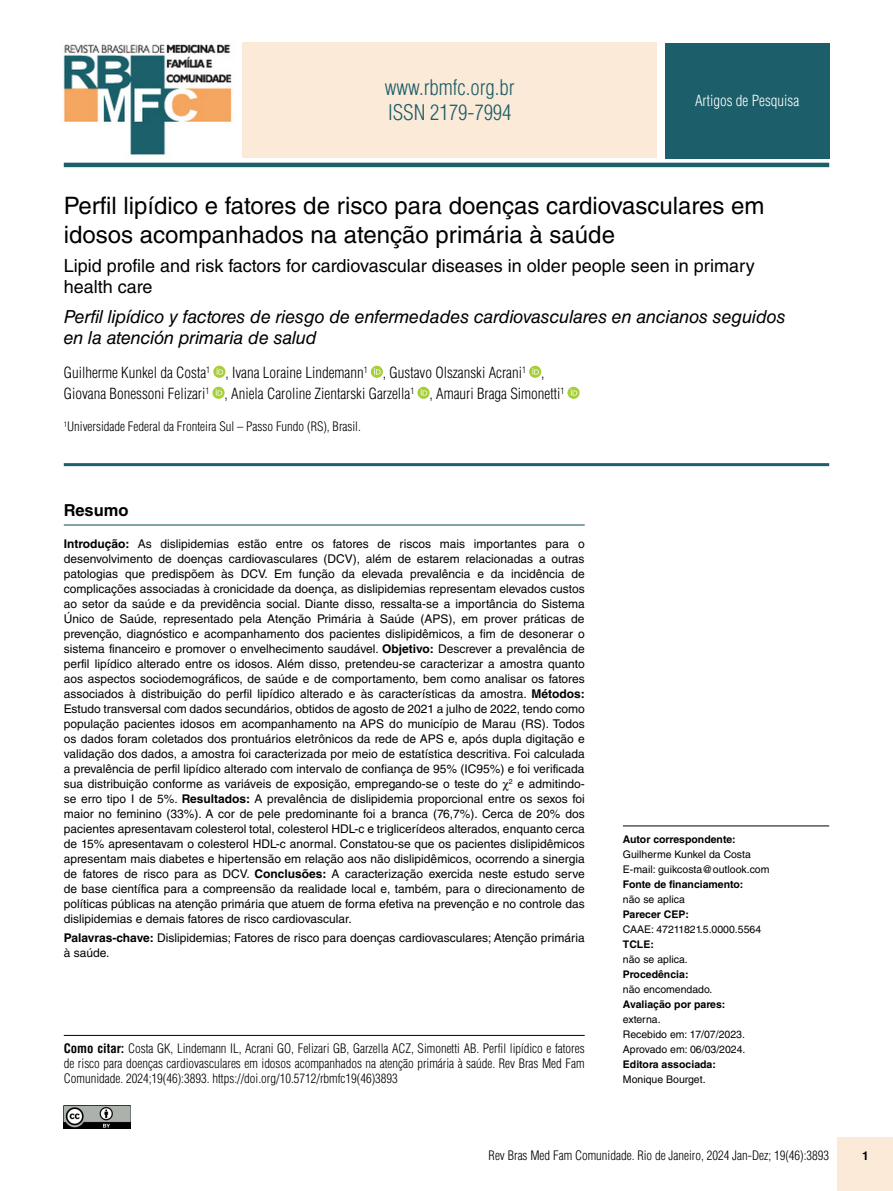
<style>
.page{position:relative;width:893px;height:1191px;background:#fff}
.page>*{position:absolute;margin:0;border:0;box-sizing:border-box;transform-origin:0 0}
.t1{font:24px/28.8px "Helvetica LT Std";color:#000}
.t2{font:300 condensed 21px/25.2px "Helvetica LT Std";color:#1c5e69}
.t3{font:italic 18px/21px "Helvetica LT Std";letter-spacing:-.01em;color:#000}
.t4{font:18px/21px "Helvetica LT Std";color:#000}
.t5{font:700 16.5px "Helvetica LT Std";color:#000}
.t6{font:300 condensed 15px/21px "Helvetica LT Std";color:#000}
.t7{font:300 condensed 15px "Helvetica LT Std";color:#fff}
.t8{font:300 condensed 12.75px/15px "Helvetica LT Std";color:#000;text-align:justify}
.t9{font:12px/15px "Helvetica LT Std";color:#000;text-align:justify}
.t10{font:700 12px "Helvetica LT Std";color:#000}
.t11{font:10.5px/15px "Helvetica LT Std";color:#000}
.t12{font:700 10.5px "Helvetica LT Std";color:#000}
.s1{font-weight:700}
</style>
<div class="page">
<div style="left:838px;top:1137px;width:55px;height:54px;background:#fcead8"></div>
<img style="left:64px;top:1105px;width:67px;height:23px">
<hr style="left:623px;top:825px;width:206px;height:1px;background:#000">
<hr style="left:64px;top:524px;width:521px;height:1px;background:#1c5e69">
<div style="left:665px;top:43px;width:164px;height:116px;background:#1c5e69"></div>
<hr style="left:64px;top:163px;width:765px;height:4px;background:#1c5e69">
<svg style="left:213px;top:366px;width:12px;height:12px"></svg>
<svg style="left:217px;top:368px;width:6px;height:6px"></svg>
<svg style="left:371px;top:366px;width:12px;height:12px"></svg>
<svg style="left:374px;top:368px;width:7px;height:6px"></svg>
<svg style="left:529px;top:366px;width:12px;height:12px"></svg>
<svg style="left:532px;top:368px;width:7px;height:6px"></svg>
<svg style="left:212px;top:387px;width:13px;height:12px"></svg>
<svg style="left:216px;top:389px;width:6px;height:6px"></svg>
<svg style="left:417px;top:387px;width:13px;height:12px"></svg>
<svg style="left:421px;top:389px;width:6px;height:6px"></svg>
<svg style="left:567px;top:387px;width:13px;height:12px"></svg>
<svg style="left:571px;top:389px;width:6px;height:6px"></svg>
<hr style="left:64px;top:1035px;width:521px;height:1px;background:#000">
<hr style="left:64px;top:463px;width:765px;height:3px;background:#1c5e69">
<img style="left:63px;top:44px;width:169px;height:111px">
<div style="left:242px;top:42px;width:415px;height:116px;background:#fcead8"></div>
<h2 class="t2" style="left:385px;top:75px;width:131px">www.rbmfc.org.br<br>ISSN 2179-7994</h2>
<p class="t7" style="left:695px;top:92px;width:106px">Artigos de Pesquisa</p>
<h1 class="t1" style="left:64px;top:191px;width:702px">Perfil lipídico e fatores de risco para doenças cardiovasculares em idosos acompanhados na atenção primária à saúde</h1>
<h3 class="t4" style="left:64px;top:255px;width:692px">Lipid profile and risk factors for cardiovascular diseases in older people seen in primary health care</h3>
<h3 class="t3" style="left:64px;top:306px;width:723px">Perfil lipídico y factores de riesgo de enfermedades cardiovasculares en ancianos seguidos en la atención primaria de salud</h3>
<p class="t6" style="left:64px;top:361px;width:502px">Guilherme Kunkel da Costa<sup>1</sup> , Ivana Loraine Lindemann<sup>1</sup> , Gustavo Olszanski Acrani<sup>1</sup> ,<br>Giovana Bonessoni Felizari<sup>1</sup> , Aniela Caroline Zientarski Garzella<sup>1</sup> , Amauri Braga Simonetti<sup>1</sup></p>
<p class="t8" style="left:64px;top:419px;width:299px"><sup>1</sup>Universidade Federal da Fronteira Sul – Passo Fundo (RS), Brasil.</p>
<h3 class="t5" style="left:64px;top:500px;width:66px">Resumo</h3>
<p class="t9" style="left:64px;top:536px;width:522px"><span class="s1">Introdução:</span> As dislipidemias estão entre os fatores de riscos mais importantes para o desenvolvimento de doenças cardiovasculares (DCV), além de estarem relacionadas a outras patologias que predispõem às DCV. Em função da elevada prevalência e da incidência de complicações associadas à cronicidade da doença, as dislipidemias representam elevados custos ao setor da saúde e da previdência social. Diante disso, ressalta-se a importância do Sistema Único de Saúde, representado pela Atenção Primária à Saúde (APS), em prover práticas de prevenção, diagnóstico e acompanhamento dos pacientes dislipidêmicos, a fim de desonerar o sistema financeiro e promover o envelhecimento saudável. <span class="s1">Objetivo:</span> Descrever a prevalência de perfil lipídico alterado entre os idosos. Além disso, pretendeu-se caracterizar a amostra quanto aos aspectos sociodemográficos, de saúde e de comportamento, bem como analisar os fatores associados à distribuição do perfil lipídico alterado e às características da amostra. <span class="s1">Métodos:<br></span>Estudo transversal com dados secundários, obtidos de agosto de 2021 a julho de 2022, tendo como população pacientes idosos em acompanhamento na APS do município de Marau (RS). Todos os dados foram coletados dos prontuários eletrônicos da rede de APS e, após dupla digitação e validação dos dados, a amostra foi caracterizada por meio de estatística descritiva. Foi calculada a prevalência de perfil lipídico alterado com intervalo de confiança de 95% (IC95%) e foi verificada sua distribuição conforme as variáveis de exposição, empregando-se o teste do <sup>2</sup> e admitindo&shy;se erro tipo I de 5%. <span class="s1">Resultados:</span> A prevalência de dislipidemia proporcional entre os sexos foi maior no feminino (33%). A cor de pele predominante foi a branca (76,7%). Cerca de 20% dos pacientes apresentavam colesterol total, colesterol HDL-c e triglicerídeos alterados, enquanto cerca de 15% apresentavam o colesterol HDL-c anormal. Constatou-se que os pacientes dislipidêmicos apresentam mais diabetes e hipertensão em relação aos não dislipidêmicos, ocorrendo a sinergia de fatores de risco para as DCV. <span class="s1">Conclusões:</span> A caracterização exercida neste estudo serve de base científica para a compreensão da realidade local e, também, para o direcionamento de políticas públicas na atenção primária que atuem de forma efetiva na prevenção e no controle das dislipidemias e demais fatores de risco cardiovascular.</p>
<p class="t9" style="left:64px;top:930px;width:522px"><span class="s1">Palavras-chave:</span> Dislipidemias; Fatores de risco para doenças cardiovasculares; Atenção primária à saúde.</p>
<p class="t8" style="left:64px;top:1040px;width:522px"><span class="s1">Como citar:</span> Costa GK, Lindemann IL, Acrani GO, Felizari GB, Garzella ACZ, Simonetti AB. Perfil lipídico e fatores de risco para doenças cardiovasculares em idosos acompanhados na atenção primária à saúde. Rev Bras Med Fam Comunidade. 2024;19(46):3893. https://doi.org/10.5712/rbmfc19(46)3893</p>
<p class="t12" style="left:623px;top:833px;width:114px">Autor correspondente:</p>
<p class="t11" style="left:623px;top:847px;width:148px">Guilherme Kunkel da Costa<br>E-mail: guikcosta@outlook.com</p>
<p class="t12" style="left:623px;top:878px;width:122px">Fonte de financiamento:</p>
<p class="t11" style="left:623px;top:892px;width:63px">não se aplica</p>
<p class="t12" style="left:623px;top:908px;width:68px">Parecer CEP:</p>
<p class="t11" style="left:623px;top:922px;width:140px">CAAE: 47211821.5.0000.5564</p>
<p class="t12" style="left:623px;top:938px;width:32px">TCLE:</p>
<p class="t11" style="left:623px;top:952px;width:66px">não se aplica.</p>
<p class="t12" style="left:623px;top:968px;width:67px">Procedência:</p>
<p class="t11" style="left:623px;top:982px;width:91px">não encomendado.</p>
<p class="t12" style="left:623px;top:998px;width:104px">Avaliação por pares:</p>
<p class="t11" style="left:623px;top:1012px;width:124px">externa.<br>Recebido em: 17/07/2023.<br>Aprovado em: 06/03/2024.</p>
<p class="t12" style="left:623px;top:1058px;width:94px">Editora associada:</p>
<p class="t11" style="left:623px;top:1072px;width:84px">Monique Bourget.</p>
<p class="t8" style="left:489px;top:1147px;width:342px">Rev Bras Med Fam Comunidade. Rio de Janeiro, 2024 Jan-Dez; 19(46):3893</p>
<p class="t10" style="left:862px;top:1148px;width:8px">1</p>
</div>
